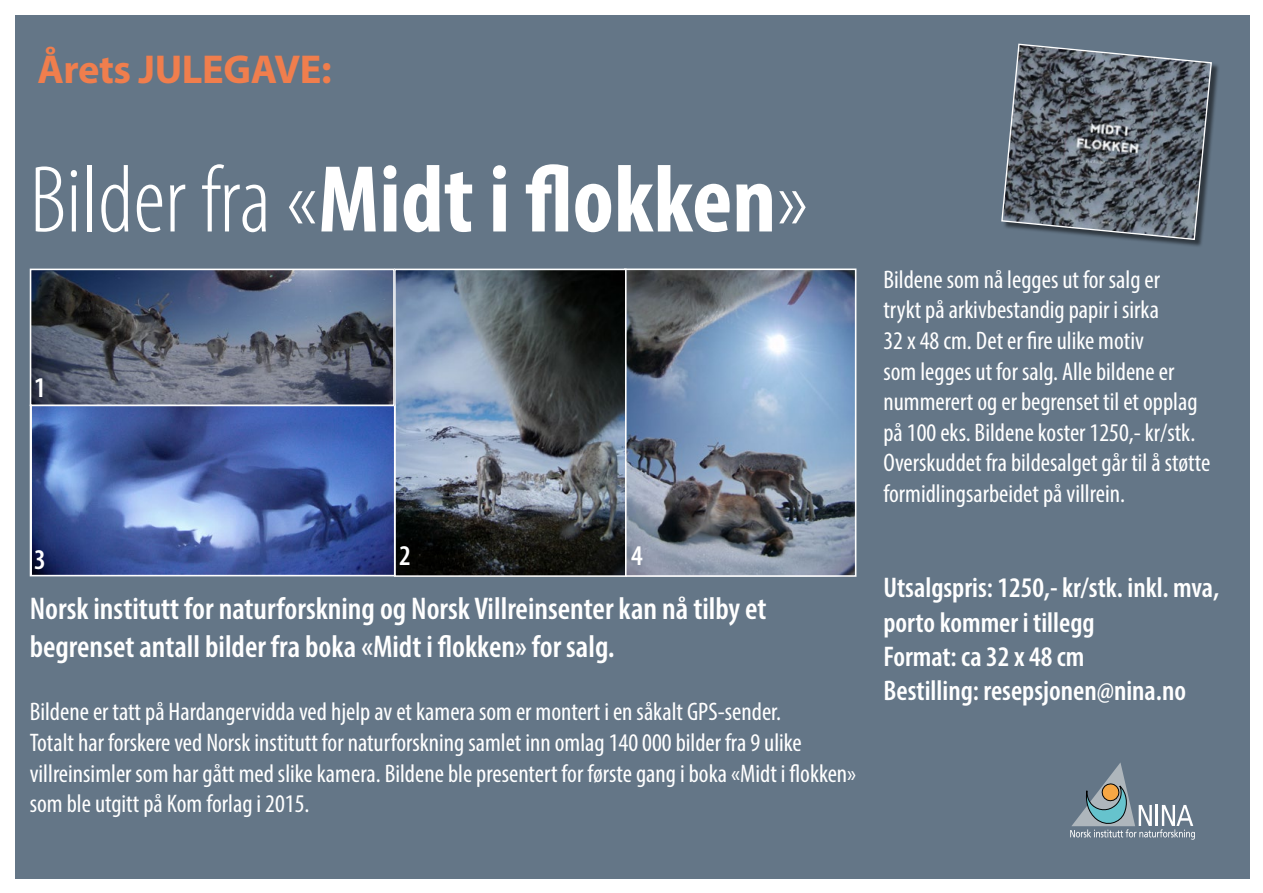
<style>
.page{position:relative;width:1263px;height:893px;background:#fff}
.page>*{position:absolute;margin:0;border:0;box-sizing:border-box;transform-origin:0 0}
.t1{font:700 condensed 96px "Myriad Pro";color:#fff}
.t2{font:700 40.5px "Myriad Pro";letter-spacing:-.01em;color:#f07e4d}
.t3{font:600 condensed 31.5px/37.8px "Myriad Pro";color:#fff}
.t4{font:600 condensed 28.65px "Myriad Pro";color:#fff}
.t5{font:600 condensed 28.5px/34.2px "Myriad Pro";color:#fff}
.t6{font:condensed 25.5px/30.6px "Myriad Pro";color:#fff}
.s1{font-weight:300}
</style>
<div class="page">
<div style="left:15px;top:16px;width:1234px;height:863px;background:#647687"></div>
<svg style="left:1070px;top:762px;width:125px;height:78px"></svg>
<img style="left:627px;top:271px;width:226px;height:303px">
<div style="left:624px;top:268px;width:232px;height:309px;border:2px solid #fff"></div>
<svg style="left:397px;top:272px;width:227px;height:302px;background:#565f69"></svg>
<div style="left:394px;top:269px;width:233px;height:308px;border:2px solid #fff"></div>
<svg style="left:33px;top:408px;width:359px;height:165px;background:#4a64a8"></svg>
<div style="left:30px;top:405px;width:365px;height:171px;border:2px solid #fff"></div>
<svg style="left:33px;top:272px;width:359px;height:131px"></svg>
<div style="left:30px;top:269px;width:365px;height:137px;border:2px solid #fff"></div>
<div style="left:1002px;top:45px;width:218px;height:203px;background:#000;opacity:.52"></div>
<svg style="left:1001px;top:43px;width:212px;height:198px"></svg>
<h2 class="t2" style="left:38px;top:43px;width:296px">Årets JULEGAVE:</h2>
<h1 class="t1" style="left:30px;top:139px;width:780px"><span class="s1">Bilder fra «</span>Midt i flokken<span class="s1">»</span></h1>
<p class="t4" style="left:34px;top:370px;width:13px">1</p>
<p class="t4" style="left:399px;top:538px;width:13px">2</p>
<p class="t4" style="left:34px;top:542px;width:13px">3</p>
<p class="t4" style="left:631px;top:538px;width:13px">4</p>
<p class="t3" style="left:30px;top:590px;width:738px">Norsk institutt for naturforskning og Norsk Villreinsenter kan nå tilby et begrenset antall bilder fra boka «Midt i flokken» for salg.</p>
<p class="t6" style="left:30px;top:696px;width:828px">Bildene er tatt på Hardangervidda ved hjelp av et kamera som er montert i en såkalt GPS-sender.<br>Totalt har forskere ved Norsk institutt for naturforskning samlet inn omlag 140 000 bilder fra 9 ulike villreinsimler som har gått med slike kamera. Bildene ble presentert for første gang i boka «Midt i flokken» som ble utgitt på Kom forlag i 2015.</p>
<p class="t6" style="left:883px;top:264px;width:328px">Bildene som nå legges ut for salg er<br>trykt på arkivbestandig papir i sirka<br>32 x 48 cm. Det er fire ulike motiv<br>som legges ut for salg. Alle bildene er nummerert og er begrenset til et opplag på 100 eks. Bildene koster 1250,- kr/stk.<br>Overskuddet fra bildesalget går til å støtte formidlingsarbeidet på villrein.</p>
<p class="t5" style="left:883px;top:570px;width:337px">Utsalgspris: 1250,- kr/stk. inkl. mva, porto kommer i tillegg<br>Format: ca 32 x 48 cm<br>Bestilling: resepsjonen@nina.no</p>
</div>
